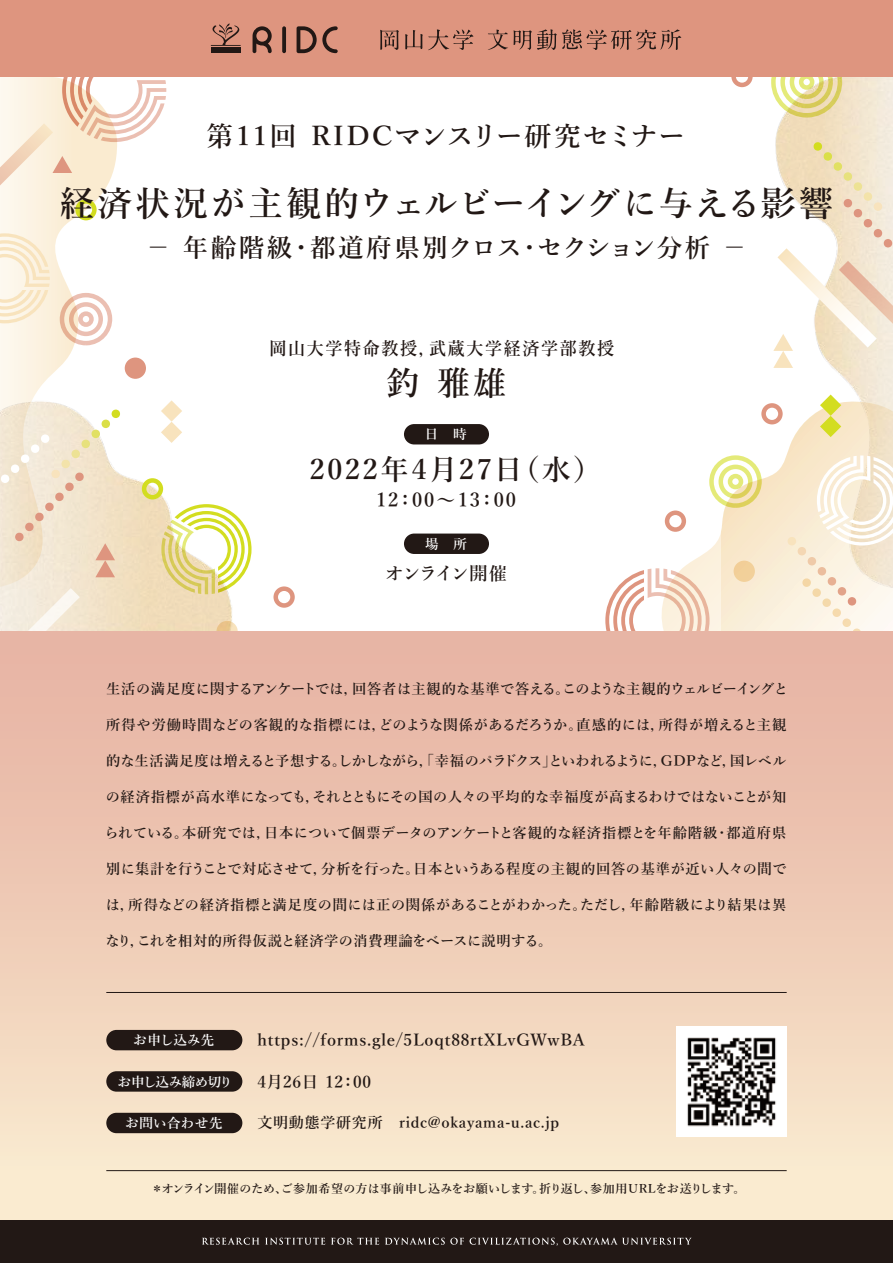
<style>
.page{position:relative;width:893px;height:1263px;background:#fff}
.page>*{position:absolute;margin:0;border:0;box-sizing:border-box;transform-origin:0 0}
.t1{font:600 34.5px "Yu Mincho";letter-spacing:.035em;color:#221815}
.t2{font:600 33px "Yu Mincho";color:#221815}
.t3{font:600 28.5px "Yu Mincho";letter-spacing:.1em;color:#221815}
.t4{font:600 27px "Yu Mincho";letter-spacing:.065em;color:#221815}
.t5{font:600 25.5px "Yu Mincho";letter-spacing:.06em;color:#221815}
.t6{font:600 19.5px "Yu Mincho";letter-spacing:.1em;color:#221815}
.t7{font:600 18px "Yu Mincho";letter-spacing:.1em;color:#221815;scale:.94 1}
.t8{font:600 18px "Yu Mincho";letter-spacing:-.06em;color:#221815}
.t9{font:600 16.5px "Yu Mincho";letter-spacing:.05em;color:#221815}
.t10{font:600 15px "Yu Mincho";letter-spacing:.05em;color:#221815}
.t11{font:600 14.25px "Yu Mincho";letter-spacing:.01em;color:#221815}
.t12{font:600 14.25px "Yu Mincho";letter-spacing:-.015em;color:#221815}
.t13{font:600 13.5px "Yu Mincho";letter-spacing:.015em;color:#fff}
.t14{font:600 13.5px "Yu Mincho";letter-spacing:-.035em;color:#fff}
.t15{font:600 13.5px "Yu Mincho";letter-spacing:.035em;color:#fff}
.t16{font:600 12px "Yu Mincho";letter-spacing:-.015em;color:#221815}
</style>
<div class="page">
<img style="left:80px;top:357px;width:152px;height:274px">
<svg style="left:0;top:223px;width:117px;height:365px"></svg>
<svg style="left:664px;top:520px;width:57px;height:111px"></svg>
<img style="left:721px;top:77px;width:172px;height:554px">
<svg style="left:60px;top:293px;width:52px;height:52px"></svg>
<div style="left:78px;top:311px;width:16px;height:16px;border:4px solid #de957f;border-radius:5px"></div>
<svg style="left:273px;top:586px;width:22px;height:22px"></svg>
<svg style="left:665px;top:510px;width:21px;height:22px"></svg>
<svg style="left:761px;top:403px;width:22px;height:21px"></svg>
<svg style="left:731px;top:77px;width:22px;height:10px"></svg>
<svg style="left:709px;top:455px;width:53px;height:53px"></svg>
<div style="left:728px;top:474px;width:15px;height:15px;border:4px solid #d3dd20;border-radius:5px"></div>
<svg style="left:771px;top:77px;width:71px;height:41px"></svg>
<svg style="left:0;top:588px;width:80px;height:43px"></svg>
<svg style="left:820px;top:395px;width:21px;height:42px"></svg>
<svg style="left:142px;top:478px;width:110px;height:116px"></svg>
<svg style="left:216px;top:621px;width:22px;height:10px"></svg>
<div style="left:734px;top:561px;width:21px;height:21px;background:#f2d099;border-radius:50%"></div>
<svg style="left:161px;top:400px;width:21px;height:43px"></svg>
<svg style="left:0;top:233px;width:50px;height:90px;background:#faeed8"></svg>
<svg style="left:787px;top:455px;width:106px;height:176px"></svg>
<svg style="left:773px;top:142px;width:120px;height:226px"></svg>
<div style="left:125px;top:358px;width:21px;height:21px;background:#de957f;border-radius:50%"></div>
<svg style="left:0;top:409px;width:120px;height:168px;background:#f1e3ce"></svg>
<svg style="left:0;top:77px;width:166px;height:146px"></svg>
<svg style="left:605px;top:568px;width:104px;height:63px"></svg>
<div style="left:0;top:631px;width:893px;height:589px;background:linear-gradient(to bottom,#e6afa0,#faecd1)"></div>
<div style="left:0;top:0;width:893px;height:77px;background:#de957f"></div>
<div style="left:0;top:1220px;width:893px;height:43px;background:#221815"></div>
<svg style="left:202px;top:1237px;width:57px;height:8px"></svg>
<svg style="left:265px;top:1237px;width:60px;height:8px"></svg>
<svg style="left:331px;top:1238px;width:48px;height:7px"></svg>
<svg style="left:385px;top:1237px;width:79px;height:8px"></svg>
<svg style="left:470px;top:1237px;width:222px;height:9px"></svg>
<svg style="left:380px;top:30px;width:19px;height:20px"></svg>
<svg style="left:405px;top:29px;width:68px;height:21px"></svg>
<svg style="left:488px;top:30px;width:20px;height:20px"></svg>
<svg style="left:514px;top:29px;width:167px;height:21px"></svg>
<hr style="left:211px;top:50px;width:30px;height:3px;background:#221815">
<hr style="left:211px;top:47px;width:30px;height:2px;background:#221815">
<svg style="left:211px;top:23px;width:30px;height:23px"></svg>
<svg style="left:282px;top:26px;width:4px;height:27px"></svg>
<svg style="left:297px;top:26px;width:41px;height:27px"></svg>
<svg style="left:253px;top:26px;width:19px;height:27px"></svg>
<hr style="left:106px;top:992px;width:681px;height:1px;background:#221815">
<hr style="left:106px;top:1170px;width:681px;height:1px;background:#221815">
<div style="left:404px;top:424px;width:85px;height:20px;background:#221815;border-radius:10px"></div>
<div style="left:404px;top:533px;width:85px;height:21px;background:#221815;border-radius:10px"></div>
<div style="left:106px;top:1030px;width:136px;height:20px;background:#221815;border-radius:10px"></div>
<div style="left:106px;top:1113px;width:136px;height:20px;background:#221815;border-radius:10px"></div>
<div style="left:106px;top:1071px;width:136px;height:21px;background:#221815;border-radius:10px"></div>
<img style="left:676px;top:1026px;width:111px;height:111px">
<h3 class="t4" style="left:206px;top:121px;width:480px">第11回 RIDCマンスリー研究セミナー</h3>
<h1 class="t1" style="left:60px;top:184px;width:775px">経済状況が主観的ウェルビーイングに与える影響</h1>
<h3 class="t5" style="left:146px;top:234px;width:603px">－ 年齢階級・都道府県別クロス・セクション分析 －</h3>
<p class="t7" style="left:269px;top:338px;width:368px">岡山大学特命教授，武蔵大学経済学部教授</p>
<h2 class="t2" style="left:387px;top:365px;width:121px">釣 雅雄</h2>
<p class="t13" style="left:425px;top:427px;width:43px">日　時</p>
<h3 class="t3" style="left:310px;top:454px;width:294px">2022年4月27日（水）</h3>
<h3 class="t6" style="left:376px;top:489px;width:141px">12：00～13：00</h3>
<p class="t13" style="left:425px;top:536px;width:43px">場　所</p>
<p class="t8" style="left:385px;top:563px;width:123px">オンライン開催</p>
<p class="t11" style="left:106px;top:680px;width:683px">生活の満足度に関するアンケートでは，回答者は主観的な基準で答える。このような主観的ウェルビーイングと</p>
<p class="t11" style="left:106px;top:716px;width:682px">所得や労働時間などの客観的な指標には，どのような関係があるだろうか。直感的には，所得が増えると主観</p>
<p class="t12" style="left:106px;top:752px;width:682px">的な生活満足度は増えると予想する。しかしながら，「幸福のパラドクス」といわれるように，GDPなど，国レベル</p>
<p class="t11" style="left:106px;top:788px;width:682px">の経済指標が高水準になっても，それとともにその国の人々の平均的な幸福度が高まるわけではないことが知</p>
<p class="t11" style="left:104px;top:824px;width:683px">られている。本研究では，日本について個票データのアンケートと客観的な経済指標とを年齢階級・都道府県</p>
<p class="t11" style="left:106px;top:860px;width:682px">別に集計を行うことで対応させて，分析を行った。日本というある程度の主観的回答の基準が近い人々の間で</p>
<p class="t11" style="left:106px;top:896px;width:682px">は，所得などの経済指標と満足度の間には正の関係があることがわかった。ただし，年齢階級により結果は異</p>
<p class="t11" style="left:105px;top:932px;width:448px">なり，これを相対的所得仮説と経済学の消費理論をベースに説明する。</p>
<p class="t13" style="left:133px;top:1033px;width:83px">お申し込み先</p>
<p class="t9" style="left:257px;top:1031px;width:329px">https://forms.gle/5Loqt88rtXLvGWwBA</p>
<p class="t14" style="left:117px;top:1074px;width:117px">お申し込み締め切り</p>
<p class="t9" style="left:257px;top:1072px;width:115px">4月26日 12：00</p>
<p class="t15" style="left:125px;top:1115px;width:99px">お問い合わせ先</p>
<p class="t10" style="left:257px;top:1114px;width:303px">文明動態学研究所　ridc@okayama-u.ac.jp</p>
<p class="t16" style="left:151px;top:1182px;width:596px">＊オンライン開催のため、ご参加希望の方は事前申し込みをお願いします。折り返し、参加用URLをお送りします。</p>
</div>
